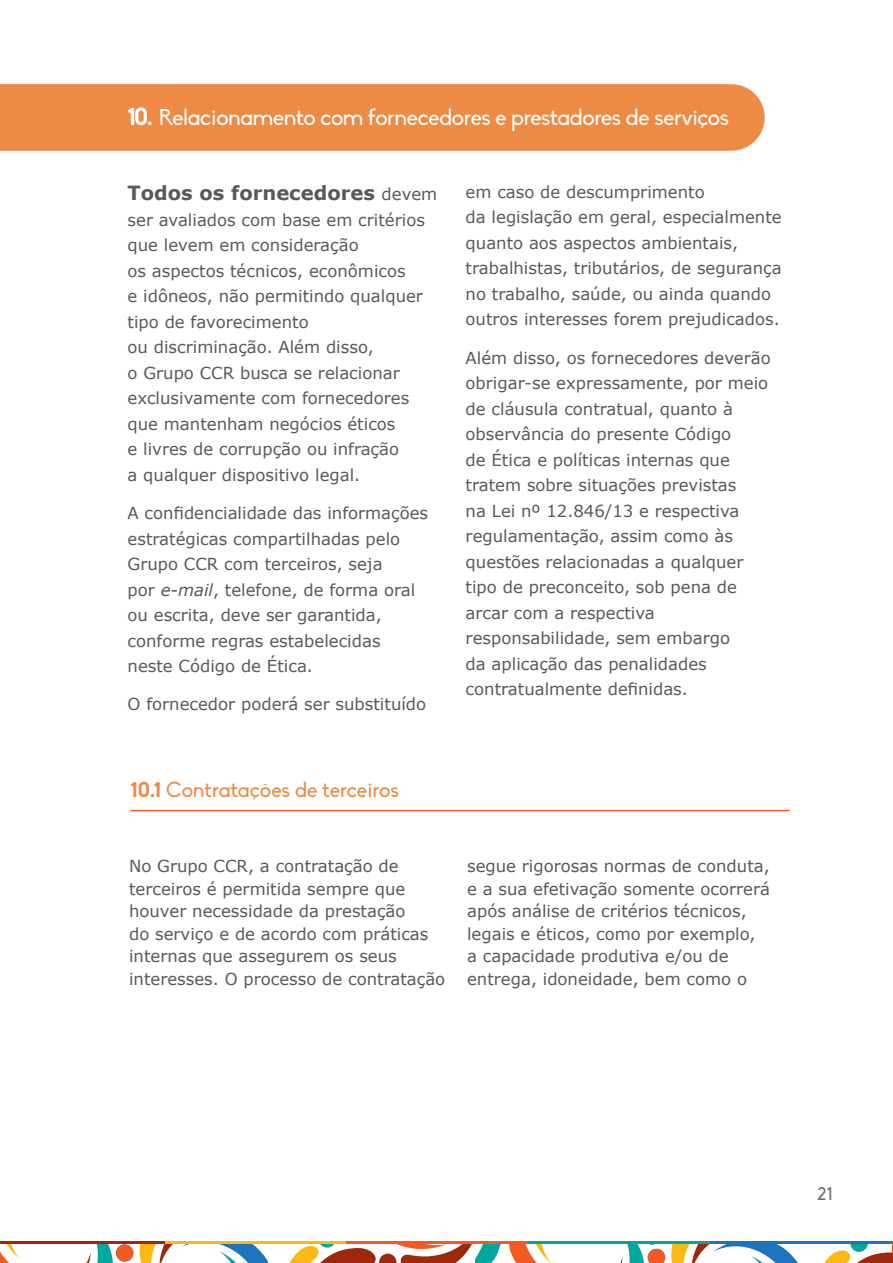
<style>
.page{position:relative;width:893px;height:1263px;background:#fff}
.page>*{position:absolute;margin:0;border:0;box-sizing:border-box;transform-origin:0 0}
.t1{font:22.5px "Biko";letter-spacing:-.015em;color:#fff}
.t2{font:21px "Biko";letter-spacing:-.005em;color:#ed8b45}
.t3{font:700 19.5px "Verdana";color:#58595b}
.t4{font:18px "Biko";color:#6d6e71}
.t5{font:16.5px/25.5px "Verdana";color:#58595b}
.s1{font-weight:700;font-size:24px}
.s2{font-weight:400;font-size:16.5px}
.s3{font-style:italic}
.s4{font-weight:700}
</style>
<div class="page">
<svg style="left:0;top:1244px;width:121px;height:19px"></svg>
<div style="left:116px;top:1244px;width:17px;height:17px;background:#f15a22;border-radius:50%"></div>
<hr style="left:164px;top:1242px;width:182px;height:2px;background:#fdb913">
<hr style="left:0;top:1242px;width:164px;height:2px;background:#9e280e">
<hr style="left:346px;top:1242px;width:183px;height:2px;background:#f15a22">
<hr style="left:529px;top:1242px;width:182px;height:2px;background:#00a79e">
<hr style="left:711px;top:1242px;width:182px;height:2px;background:#1c75bc">
<svg style="left:131px;top:1243px;width:762px;height:20px"></svg>
<hr style="left:131px;top:810px;width:659px;height:1px;background:#f15b24">
<div style="left:0;top:84px;width:765px;height:67px;background:#ed8b45"></div>
<h1 class="t1" style="left:128px;top:105px;width:603px"><span class="s1">10.</span> Relacionamento com fornecedores e prestadores de serviços</h1>
<p class="t3" style="left:128px;top:179px;width:311px">Todos os fornecedores <span class="s2">devem</span></p>
<p class="t5" style="left:128px;top:207px;width:299px">ser avaliados com base em critérios que levem em consideração<br>os aspectos técnicos, econômicos<br>e idôneos, não permitindo qualquer tipo de favorecimento<br>ou discriminação. Além disso,<br>o Grupo CCR busca se relacionar exclusivamente com fornecedores que mantenham negócios éticos<br>e livres de corrupção ou infração<br>a qualquer dispositivo legal.</p>
<p class="t5" style="left:128px;top:500px;width:302px">A confidencialidade das informações estratégicas compartilhadas pelo<br>Grupo CCR com terceiros, seja<br>por <span class="s3">e-mail</span>, telefone, de forma oral ou escrita, deve ser garantida, conforme regras estabelecidas neste Código de Ética.</p>
<p class="t5" style="left:128px;top:691px;width:300px">O fornecedor poderá ser substituído</p>
<p class="t2" style="left:131px;top:777px;width:270px"><span class="s4">10.1</span> Contratações de terceiros</p>
<p class="t5" style="left:466px;top:179px;width:318px">em caso de descumprimento<br>da legislação em geral, especialmente quanto aos aspectos ambientais, trabalhistas, tributários, de segurança no trabalho, saúde, ou ainda quando outros interesses forem prejudicados.</p>
<p class="t5" style="left:466px;top:345px;width:307px">Além disso, os fornecedores deverão obrigar-se expressamente, por meio de cláusula contratual, quanto à observância do presente Código<br>de Ética e políticas internas que tratem sobre situações previstas<br>na Lei nº 12.846/13 e respectiva regulamentação, assim como às questões relacionadas a qualquer tipo de preconceito, sob pena de arcar com a respectiva responsabilidade, sem embargo<br>da aplicação das penalidades contratualmente definidas.</p>
<p class="t5" style="left:129px;top:855px;width:318px;line-height:22.5px">No Grupo CCR, a contratação de terceiros é permitida sempre que houver necessidade da prestação<br>do serviço e de acordo com práticas internas que assegurem os seus interesses. O processo de contratação</p>
<p class="t5" style="left:467px;top:855px;width:304px;line-height:22.5px">segue rigorosas normas de conduta, e a sua efetivação somente ocorrerá após análise de critérios técnicos, legais e éticos, como por exemplo,<br>a capacidade produtiva e/ou de entrega, idoneidade, bem como o</p>
<p class="t4" style="left:818px;top:1183px;width:16px">21</p>
</div>
